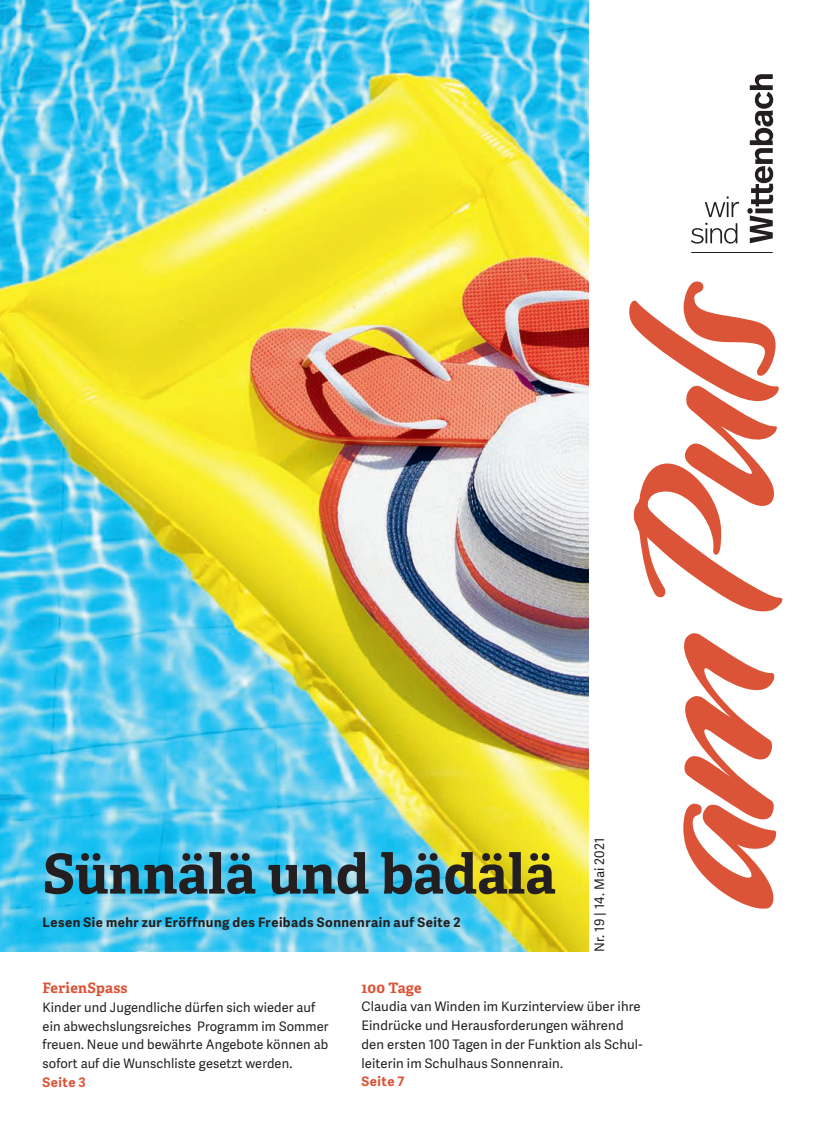
<style>
.page{position:relative;width:833px;height:1134px;background:#fff}
.page>*{position:absolute;margin:0;border:0;box-sizing:border-box;transform-origin:0 0}
._00_Titelseite_Haupt{font:700 55px "Adelle";color:#231f20}
._00_Titelseite_Unter{font:700 14.38px "Adelle";letter-spacing:.015em;color:#db5437}
._00_Titelseite_Grund{font:13.12px/18.8px "Adelle Sans";letter-spacing:.01em;color:#231f20}
._00_Titelseite_Seite{font:700 13.12px "Adelle Sans";letter-spacing:.035em;color:#231f20}
._00_Titelseite_Ausga{font:13.12px "Adelle Sans";letter-spacing:.01em;color:#231f20}
._00_Titelseite_Seite-2{font:700 13.12px "Adelle Sans";letter-spacing:.035em;color:#db5437}
</style>
<div class="page">
<img style="left:0;top:0;width:589px;height:952px">
<svg style="left:629px;top:281px;width:154px;height:628px"></svg>
<hr style="left:691px;top:252px;width:81px;height:1px;background:#231f20">
<svg style="left:747px;top:74px;width:26px;height:169px"></svg>
<svg style="left:691px;top:223px;width:46px;height:21px"></svg>
<svg style="left:705px;top:196px;width:34px;height:21px"></svg>
<p class="_00_Titelseite_Haupt" style="left:43px;top:839px;width:515px">Sünnälä und bädälä</p>
<p class="_00_Titelseite_Seite" style="left:43px;top:912px;width:419px">Lesen Sie mehr zur Eröffnung des Freibads Sonnenrain auf Seite 2</p>
<p class="_00_Titelseite_Ausga" style="left:590px;top:952px;width:116px;rotate:-90deg">Nr. 19 | 14. Mai 2021</p>
<p class="_00_Titelseite_Unter" style="left:43px;top:979px;width:86px">FerienSpass</p>
<p class="_00_Titelseite_Grund" style="left:43px;top:997px;width:287px">Kinder und Jugendliche dürfen sich wieder auf ein abwechslungsreiches Programm im Sommer freuen. Neue und bewährte Angebote können ab sofort auf die Wunschliste gesetzt werden.</p>
<p class="_00_Titelseite_Seite-2" style="left:43px;top:1072px;width:45px">Seite 3</p>
<p class="_00_Titelseite_Unter" style="left:361px;top:978px;width:62px">100 Tage</p>
<p class="_00_Titelseite_Grund" style="left:361px;top:997px;width:282px">Claudia van Winden im Kurzinterview über ihre Eindrücke und Herausforderungen während den ersten 100 Tagen in der Funktion als Schul&shy;leiterin im Schulhaus Sonnenrain.</p>
<p class="_00_Titelseite_Seite-2" style="left:361px;top:1072px;width:45px">Seite 7</p>
</div>
